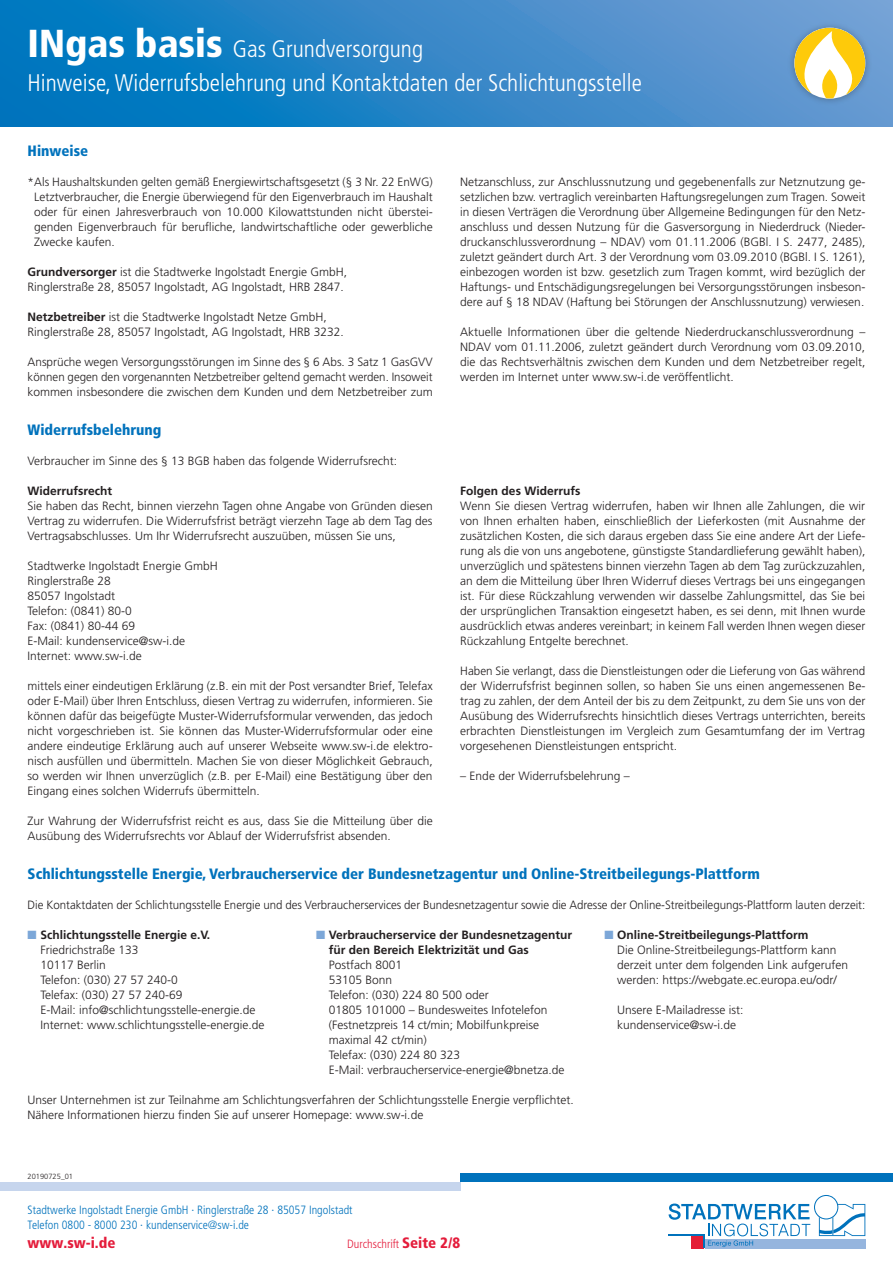
<style>
.page{position:relative;width:893px;height:1263px;background:#fff}
.page>*{position:absolute;margin:0;border:0;box-sizing:border-box;transform-origin:0 0}
.t1{font:300 condensed 24px "Frutiger LT Pro";color:#fff}
.t2{font:300 condensed 24px "Frutiger LT Std";color:#fff}
.t3{font:900 condensed 15px "Frutiger LT Pro";color:#0072bc}
.t4{font:900 condensed 15px "Frutiger LT Pro";color:#e41c3b}
.t5{font:300 12px/15px "Frutiger LT Std";color:#231f20}
.t6{font:300 12px "Frutiger LT Std";color:#231f20;scale:.96 1}
.t7{font:300 condensed 12px/15.8px "Frutiger LT Std";color:#0072bc}
.t8{font:700 12px/15px "Frutiger LT Std";color:#231f20}
.t9{font:300 condensed 12px "Frutiger LT Std";color:#e41c3b}
.t10{font:300 7.5px "Frutiger LT Std";color:#231f20}
.s1{font-family:"Frutiger LT Pro";font-weight:900;font-size:39px}
.s2{font-weight:700}
.s3{color:#7ca7d8}
.s4{font-family:"Frutiger LT Pro";font-weight:900;font-size:15px}
</style>
<div class="page">
<svg style="left:0;top:0;width:893px;height:126px;background:#2f87c7"></svg>
<div style="left:0;top:1182px;width:460px;height:9px;background:#c6d5ed"></div>
<div style="left:460px;top:1173px;width:433px;height:9px;background:#0072bc"></div>
<svg style="left:669px;top:1195px;width:196px;height:53px"></svg>
<div style="left:787px;top:21px;width:85px;height:85px;background:#231f20;opacity:.35"></div>
<svg style="left:794px;top:28px;width:71px;height:71px"></svg>
<h1 class="t2" style="left:28px;top:35px;width:397px"><span class="s1">INgas basis</span> Gas Grundversorgung</h1>
<h1 class="t1" style="left:28px;top:69px;width:616px">Hinweise, Widerrufsbelehrung und Kontaktdaten der Schlichtungsstelle</h1>
<p class="t3" style="left:28px;top:142px;width:62px">Hinweise</p>
<p class="t5" style="left:34px;top:175px;width:400px;text-align:justify;text-indent:-7px">*Als Haushaltskunden gelten gemäß Energiewirtschaftsgesetzt (§ 3 Nr. 22 EnWG)<br>Letztverbraucher, die Energie überwiegend für den Eigenverbrauch im Haushalt oder für einen Jahresverbrauch von 10.000 Kilowattstunden nicht überstei&shy;genden Eigenverbrauch für berufliche, landwirtschaftliche oder gewerbliche Zwecke kaufen.</p>
<p class="t5" style="left:28px;top:265px;width:321px"><span class="s2">Grundversorger</span> ist die Stadtwerke Ingolstadt Energie GmbH,<br>Ringlerstraße 28, 85057 Ingolstadt, AG Ingolstadt, HRB 2847.</p>
<p class="t5" style="left:28px;top:310px;width:318px"><span class="s2">Netzbetreiber</span> ist die Stadtwerke Ingolstadt Netze GmbH,<br>Ringlerstraße 28, 85057 Ingolstadt, AG Ingolstadt, HRB 3232.</p>
<p class="t5" style="left:28px;top:355px;width:407px;text-align:justify">Ansprüche wegen Versorgungsstörungen im Sinne des § 6 Abs. 3 Satz 1 GasGVV können gegen den vorgenannten Netzbetreiber geltend gemacht werden. Insoweit kommen insbesondere die zwischen dem Kunden und dem Netzbetreiber zum</p>
<p class="t3" style="left:28px;top:421px;width:135px">Widerrufsbelehrung</p>
<p class="t5" style="left:28px;top:454px;width:371px">Verbraucher im Sinne des § 13 BGB haben das folgende Widerrufsrecht:</p>
<p class="t8" style="left:28px;top:484px;width:86px">Widerrufsrecht</p>
<p class="t5" style="left:28px;top:499px;width:407px;text-align:justify">Sie haben das Recht, binnen vierzehn Tagen ohne Angabe von Gründen diesen Vertrag zu widerrufen. Die Widerrufsfrist beträgt vierzehn Tage ab dem Tag des Vertragsabschlusses. Um Ihr Widerrufsrecht auszuüben, müssen Sie uns,</p>
<p class="t5" style="left:28px;top:559px;width:192px">Stadtwerke Ingolstadt Energie GmbH<br>Ringlerstraße 28<br>85057 Ingolstadt<br>Telefon: (0841) 80-0<br>Fax: (0841) 80-44 69<br>E-Mail: kundenservice@sw-i.de<br>Internet: www.sw-i.de</p>
<p class="t5" style="left:28px;top:679px;width:407px;text-align:justify">mittels einer eindeutigen Erklärung (z.B. ein mit der Post versandter Brief, Telefax oder E-Mail) über Ihren Entschluss, diesen Vertrag zu widerrufen, informieren. Sie können dafür das beigefügte Muster-Widerrufsformular verwenden, das jedoch nicht vorgeschrieben ist. Sie können das Muster-Widerrufsformular oder eine andere eindeutige Erklärung auch auf unserer Webseite www.sw-i.de elektro&shy;nisch ausfüllen und übermitteln. Machen Sie von dieser Möglichkeit Gebrauch, so werden wir Ihnen unverzüglich (z.B. per E-Mail) eine Bestätigung über den Eingang eines solchen Widerrufs übermitteln.</p>
<p class="t5" style="left:28px;top:814px;width:407px">Zur Wahrung der Widerrufsfrist reicht es aus, dass Sie die Mitteilung über die<br>Ausübung des Widerrufsrechts vor Ablauf der Widerrufsfrist absenden.</p>
<p class="t5" style="left:460px;top:175px;width:407px;text-align:justify">Netzanschluss, zur Anschlussnutzung und gegebenenfalls zur Netznutzung ge&shy;setzlichen bzw. vertraglich vereinbarten Haftungsregelungen zum Tragen. Soweit in diesen Verträgen die Verordnung über Allgemeine Bedingungen für den Netz&shy;anschluss und dessen Nutzung für die Gasversorgung in Niederdruck (Nieder&shy;druckanschlussverordnung – NDAV) vom 01.11.2006 (BGBl. I S. 2477, 2485), zuletzt geändert durch Art. 3 der Verordnung vom 03.09.2010 (BGBl. I S. 1261), einbezogen worden ist bzw. gesetzlich zum Tragen kommt, wird bezüglich der Haftungs- und Entschädigungsregelungen bei Versorgungsstörungen insbeson&shy;dere auf § 18 NDAV (Haftung bei Störungen der Anschlussnutzung) verwiesen.</p>
<p class="t5" style="left:460px;top:325px;width:406px;text-align:justify">Aktuelle Informationen über die geltende Niederdruckanschlussverordnung – NDAV vom 01.11.2006, zuletzt geändert durch Verordnung vom 03.09.2010, die das Rechtsverhältnis zwischen dem Kunden und dem Netzbetreiber regelt, werden im Internet unter www.sw-i.de veröffentlicht.</p>
<p class="t8" style="left:460px;top:484px;width:122px">Folgen des Widerrufs</p>
<p class="t5" style="left:460px;top:499px;width:407px;text-align:justify">Wenn Sie diesen Vertrag widerrufen, haben wir Ihnen alle Zahlungen, die wir von Ihnen erhalten haben, einschließlich der Lieferkosten (mit Ausnahme der zusätzlichen Kosten, die sich daraus ergeben dass Sie eine andere Art der Liefe&shy;rung als die von uns angebotene, günstigste Standardlieferung gewählt haben), unverzüglich und spätestens binnen vierzehn Tagen ab dem Tag zurückzuzahlen, an dem die Mitteilung über Ihren Widerruf dieses Vertrags bei uns eingegangen ist. Für diese Rückzahlung verwenden wir dasselbe Zahlungsmittel, das Sie bei der ursprünglichen Transaktion eingesetzt haben, es sei denn, mit Ihnen wurde ausdrücklich etwas anderes vereinbart; in keinem Fall werden Ihnen wegen dieser Rückzahlung Entgelte berechnet.</p>
<p class="t5" style="left:460px;top:664px;width:407px;text-align:justify">Haben Sie verlangt, dass die Dienstleistungen oder die Lieferung von Gas während der Widerrufsfrist beginnen sollen, so haben Sie uns einen angemessenen Be&shy;trag zu zahlen, der dem Anteil der bis zu dem Zeitpunkt, zu dem Sie uns von der Ausübung des Widerrufsrechts hinsichtlich dieses Vertrags unterrichten, bereits erbrachten Dienstleistungen im Vergleich zum Gesamtumfang der im Vertrag vorgesehenen Dienstleistungen entspricht.</p>
<p class="t5" style="left:460px;top:769px;width:171px">– Ende der Widerrufsbelehrung –</p>
<p class="t3" style="left:28px;top:865px;width:734px">Schlichtungsstelle Energie, Verbraucherservice der Bundesnetzagentur und Online-Streitbeilegungs-Plattform</p>
<p class="t6" style="left:28px;top:898px;width:874px">Die Kontaktdaten der Schlichtungsstelle Energie und des Verbraucherservices der Bundesnetzagentur sowie die Adresse der Online-Streitbeilegungs-Plattform lauten derzeit:</p>
<p class="t5" style="left:40px;top:928px;width:226px;text-indent:-13px"><span class="s3">■</span> <span class="s2">Schlichtungsstelle Energie e.V.<br></span>Friedrichstraße 133<br>10117 Berlin<br>Telefon: (030) 27 57 240-0<br>Telefax: (030) 27 57 240-69<br>E-Mail: info@schlichtungsstelle-energie.de<br>Internet: www.schlichtungsstelle-energie.de</p>
<p class="t8" style="left:329px;top:928px;width:245px;text-indent:-13px"><span class="s3">■</span> Verbraucherservice der Bundesnetzagentur für den Bereich Elektrizität und Gas</p>
<p class="t5" style="left:617px;top:928px;width:232px;text-indent:-13px"><span class="s3">■</span> <span class="s2">Online-Streitbeilegungs-Plattform<br></span>Die Online-Streitbeilegungs-Plattform kann derzeit unter dem folgenden Link aufgerufen werden: https://webgate.ec.europa.eu/odr/</p>
<p class="t5" style="left:617px;top:1003px;width:128px">Unsere E-Mailadresse ist: kundenservice@sw-i.de</p>
<p class="t5" style="left:329px;top:958px;width:237px">Postfach 8001<br>53105 Bonn<br>Telefon: (030) 224 80 500 oder<br>01805 101000 – Bundesweites Infotelefon (Festnetzpreis 14 ct/min; Mobilfunkpreise maximal 42 ct/min)<br>Telefax: (030) 224 80 323<br>E-Mail: verbraucherservice-energie@bnetza.de</p>
<p class="t5" style="left:28px;top:1093px;width:548px">Unser Unternehmen ist zur Teilnahme am Schlichtungsverfahren der Schlichtungsstelle Energie verpflichtet.<br>Nähere Informationen hierzu finden Sie auf unserer Homepage: www.sw-i.de</p>
<p class="t10" style="left:28px;top:1172px;width:47px">20190725_01</p>
<p class="t7" style="left:28px;top:1202px;width:326px">Stadtwerke Ingolstadt Energie GmbH · Ringlerstraße 28 · 85057 Ingolstadt<br>Telefon 0800 - 8000 230 · kundenservice@sw-i.de</p>
<p class="t4" style="left:28px;top:1234px;width:89px">www.sw-i.de</p>
<p class="t9" style="left:347px;top:1237px;width:114px">Durchschrift <span class="s4">Seite 2/8</span></p>
</div>
